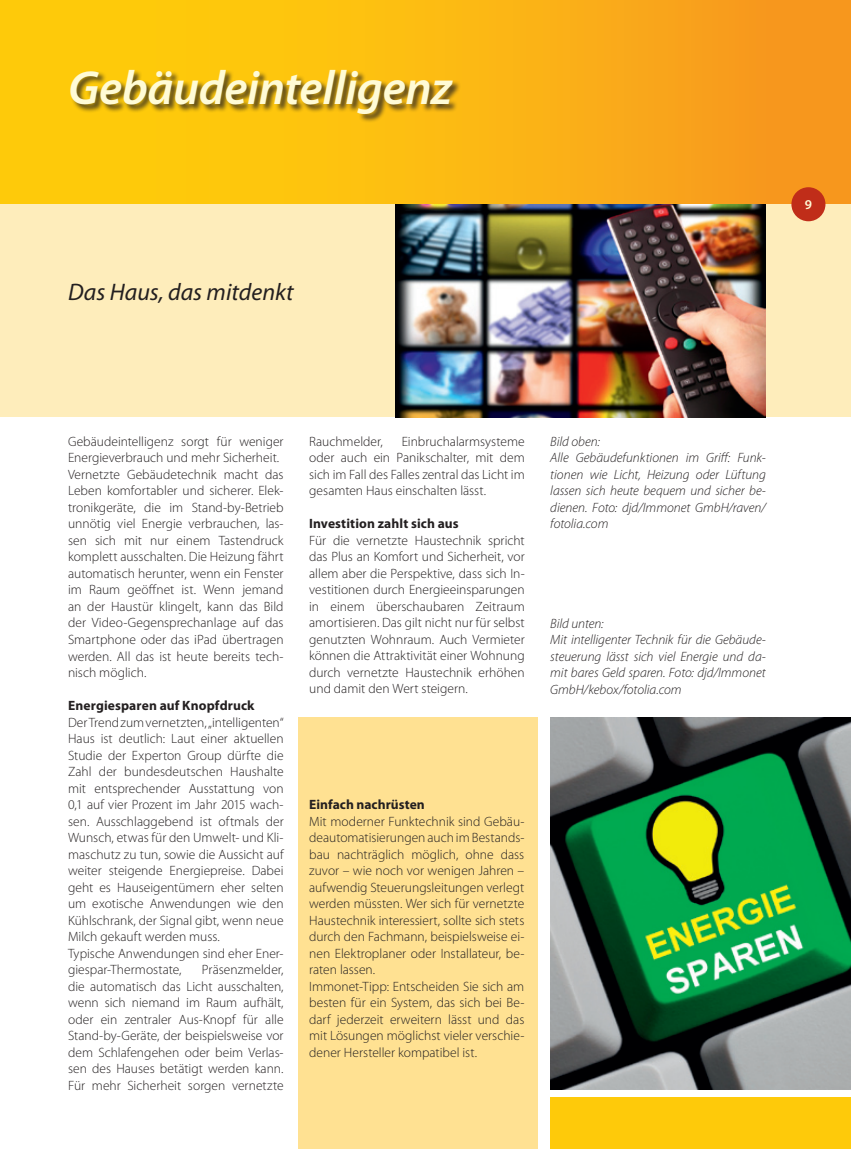
<style>
.page{position:relative;width:851px;height:1149px;background:#fff}
.page>*{position:absolute;margin:0;border:0;box-sizing:border-box;transform-origin:0 0}
.t1{font:italic 600 48px "Myriad Pro";letter-spacing:-.01em;color:#fffbd6}
.t2{font:italic 24px "Myriad Pro";color:#231f20}
.t3{font:300 13.5px/16.5px "Myriad Pro";color:#231f20}
.t4{font:italic 300 13.5px/16.5px "Myriad Pro";color:#231f20}
.t5{font:700 13.5px "Myriad Pro";letter-spacing:.005em;color:#231f20}
.t6{font:600 13.5px "Myriad Pro";color:#fffbd6}
</style>
<div class="page">
<div style="left:0;top:0;width:850px;height:204px;background:linear-gradient(to right,#ffd507,#f7991f)"></div>
<div style="left:0;top:204px;width:850px;height:213px;background:#feedbb"></div>
<div style="left:791px;top:187px;width:34px;height:34px;background:#c02d19;border-radius:50%"></div>
<img style="left:550px;top:717px;width:300px;height:372px">
<div style="left:70px;top:70px;width:391px;height:53px;background:#231f20;opacity:.75"></div>
<div style="left:550px;top:1097px;width:300px;height:51px;background:#feca0a"></div>
<div style="left:298px;top:716px;width:239px;height:432px;background:#ffe192"></div>
<img style="left:395px;top:204px;width:370px;height:213px">
<h1 class="t1" style="left:68px;top:57px;width:385px">Gebäudeintelligenz</h1>
<h2 class="t2" style="left:68px;top:277px;width:227px">Das Haus, das mitdenkt</h2>
<p class="t6" style="left:804px;top:196px;width:9px">9</p>
<p class="t3" style="left:68px;top:433px;width:217px">Gebäudeintelligenz sorgt für weniger Energieverbrauch und mehr Sicherheit.<br>Vernetzte Gebäudetechnik macht das Leben komfortabler und sicherer. Elek&shy;tronikgeräte, die im Stand-by-Betrieb unnötig viel Energie verbrauchen, las&shy;sen sich mit nur einem Tastendruck komplett ausschalten. Die Heizung fährt automatisch herunter, wenn ein Fenster im Raum geöffnet ist. Wenn jemand an der Haustür klingelt, kann das Bild der Video-Gegensprechanlage auf das Smartphone oder das iPad übertragen werden. All das ist heute bereits tech&shy;nisch möglich.</p>
<p class="t5" style="left:68px;top:696px;width:188px">Energiesparen auf Knopfdruck</p>
<p class="t3" style="left:68px;top:713px;width:217px">Der Trend zum vernetzten, „intelligenten“ Haus ist deutlich: Laut einer aktuellen Studie der Experton Group dürfte die Zahl der bundesdeutschen Haushalte mit entsprechender Ausstattung von 0,1 auf vier Prozent im Jahr 2015 wach&shy;sen. Ausschlaggebend ist oftmals der Wunsch, etwas für den Umwelt- und Kli&shy;maschutz zu tun, sowie die Aussicht auf weiter steigende Energiepreise. Dabei geht es Hauseigentümern eher selten um exotische Anwendungen wie den Kühlschrank, der Signal gibt, wenn neue Milch gekauft werden muss.<br>Typische Anwendungen sind eher Ener&shy;giespar-Thermostate,</p>
<p class="t3" style="left:68px;top:961px;width:217px;text-align:justify;text-indent:134px">Präsenzmelder, die automatisch das Licht ausschalten, wenn sich niemand im Raum aufhält, oder ein zentraler Aus-Knopf für alle Stand-by-Geräte, der beispielsweise vor dem Schlafengehen oder beim Verlas&shy;sen des Hauses betätigt werden kann.<br>Für mehr Sicherheit sorgen vernetzte</p>
<p class="t3" style="left:309px;top:433px;width:217px;text-align:justify;text-indent:92px">Einbruchalarmsysteme oder auch ein Panikschalter, mit dem sich im Fall des Falles zentral das Licht im gesamten Haus einschalten lässt.</p>
<p class="t5" style="left:309px;top:515px;width:151px">Investition zahlt sich aus</p>
<p class="t3" style="left:309px;top:531px;width:217px;text-align:justify">Für die vernetzte Haustechnik spricht das Plus an Komfort und Sicherheit, vor allem aber die Perspektive, dass sich In&shy;vestitionen durch Energieeinsparungen in einem überschaubaren Zeitraum amortisieren. Das gilt nicht nur für selbst genutzten Wohnraum. Auch Vermieter können die Attraktivität einer Wohnung durch vernetzte Haustechnik erhöhen und damit den Wert steigern.</p>
<p class="t3" style="left:309px;top:433px;width:75px">Rauchmelder,</p>
<p class="t5" style="left:309px;top:795px;width:117px">Einfach nachrüsten</p>
<p class="t3" style="left:309px;top:812px;width:217px">Mit moderner Funktechnik sind Gebäu&shy;deautomatisierungen auch im Bestands&shy;bau nachträglich möglich, ohne dass zuvor – wie noch vor wenigen Jahren – aufwendig Steuerungsleitungen verlegt werden müssten. Wer sich für vernetzte Haustechnik interessiert, sollte sich stets durch den Fachmann, beispielsweise ei&shy;nen Elektroplaner oder Installateur, be&shy;raten lassen.<br>Immonet-Tipp: Entscheiden Sie sich am besten für ein System, das sich bei Be&shy;darf jederzeit erweitern lässt und das mit Lösungen möglichst vieler verschie&shy;dener Hersteller kompatibel ist.</p>
<p class="t4" style="left:550px;top:433px;width:217px">Bild oben:<br>Alle Gebäudefunktionen im Griff: Funk&shy;tionen wie Licht, Heizung oder Lüftung lassen sich heute bequem und sicher be&shy;dienen. Foto: djd/Immonet GmbH/raven/ fotolia.com</p>
<p class="t4" style="left:550px;top:614px;width:217px">Bild unten:<br>Mit intelligenter Technik für die Gebäude&shy;steuerung lässt sich viel Energie und da&shy;mit bares Geld sparen. Foto: djd/Immonet<br>GmbH/kebox/fotolia.com</p>
</div>
